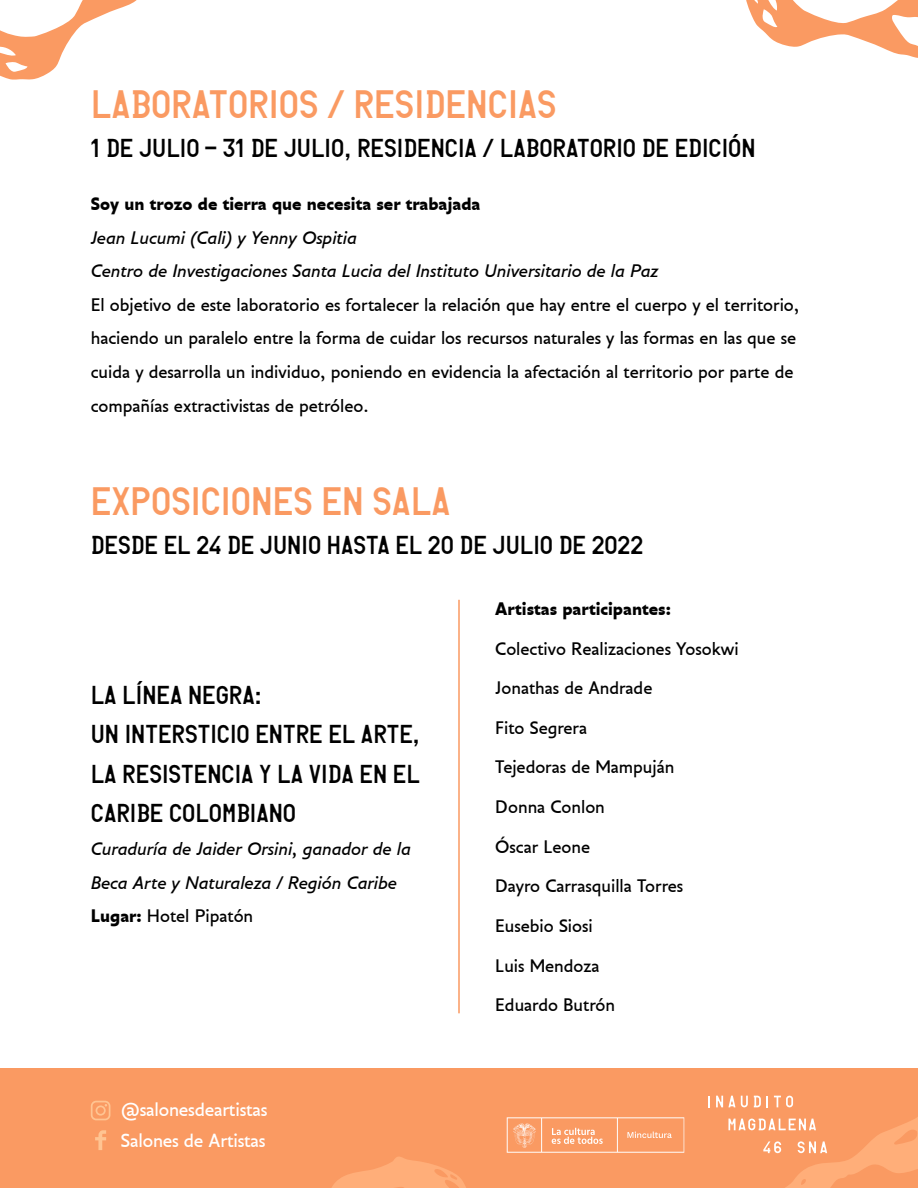
<style>
.page{position:relative;width:918px;height:1188px;background:#fff}
.page>*{position:absolute;margin:0;border:0;box-sizing:border-box;transform-origin:0 0}
.t1{font:39px "Numberplate LL Belgium";color:#fa9a62}
.t2{font:25.5px/39px "Numberplate LL Belgium";color:#000}
.t3{font:18.15px/30.9px "Cosimo";letter-spacing:-.01em;color:#fff}
.t4{font:17.25px/33.6px "Cosimo";color:#000}
.t5{font:italic 17.25px/33.6px "Cosimo";color:#000}
.t6{font:700 17.25px "Cosimo";color:#000}
.s1{font-weight:700;font-style:normal}
.s2{font-style:normal}
</style>
<div class="page">
<div style="left:0;top:1069px;width:918px;height:119px;background:#fa9a62"></div>
<svg style="left:708px;top:1096px;width:2px;height:11px"></svg>
<svg style="left:91px;top:1101px;width:19px;height:19px"></svg>
<svg style="left:95px;top:1130px;width:11px;height:20px"></svg>
<svg style="left:746px;top:0;width:172px;height:58px"></svg>
<svg style="left:0;top:0;width:137px;height:80px"></svg>
<svg style="left:716px;top:1068px;width:202px;height:120px"></svg>
<svg style="left:332px;top:1117px;width:352px;height:71px"></svg>
<hr style="left:458px;top:600px;width:2px;height:413px;background:#fa9a62">
<h1 class="t1" style="left:91px;top:78px;width:467px">LABORATORIOS / RESIDENCIAS</h1>
<h2 class="t2" style="left:91px;top:128px;width:666px">1 DE JULIO – 31 DE JULIO, RESIDENCIA / LABORATORIO DE EDICIÓN</h2>
<p class="t6" style="left:91px;top:193px;width:391px">Soy un trozo de tierra que necesita ser trabajada</p>
<p class="t5" style="left:91px;top:222px;width:569px">Jean Lucumi (Cali) y Yenny Ospitia<br>Centro de Investigaciones Santa Lucia del Instituto Universitario de la Paz</p>
<p class="t4" style="left:91px;top:289px;width:710px">El objetivo de este laboratorio es fortalecer la relación que hay entre el cuerpo y el territorio, haciendo un paralelo entre la forma de cuidar los recursos naturales y las formas en las que se cuida y desarrolla un individuo, poniendo en evidencia la afectación al territorio por parte de compañías extractivistas de petróleo.</p>
<h1 class="t1" style="left:91px;top:475px;width:361px">EXPOSICIONES EN SALA</h1>
<h2 class="t2" style="left:91px;top:524px;width:554px">DESDE EL 24 DE JUNIO HASTA EL 20 DE JULIO DE 2022</h2>
<h2 class="t2" style="left:91px;top:675px;width:331px">LA LÍNEA NEGRA:<br>UN INTERSTICIO ENTRE EL ARTE,<br>LA RESISTENCIA Y LA VIDA EN EL<br>CARIBE COLOMBIANO</h2>
<p class="t5" style="left:91px;top:833px;width:322px">Curaduría de Jaider Orsini, ganador de la<br>Beca Arte y Naturaleza / Región Caribe<br><span class="s1">Lugar:</span> <span class="s2">Hotel Pipatón</span></p>
<p class="t3" style="left:121px;top:1096px;width:148px">@salonesdeartistas<br>Salones de Artistas</p>
<p class="t6" style="left:495px;top:598px;width:177px">Artistas participantes:</p>
<p class="t4" style="left:495px;top:633px;width:245px">Colectivo Realizaciones Yosokwi</p>
<p class="t4" style="left:495px;top:673px;width:159px">Jonathas de Andrade</p>
<p class="t4" style="left:495px;top:712px;width:93px">Fito Segrera</p>
<p class="t4" style="left:495px;top:752px;width:181px">Tejedoras de Mampuján</p>
<p class="t4" style="left:495px;top:791px;width:111px">Donna Conlon</p>
<p class="t4" style="left:495px;top:831px;width:96px">Óscar Leone</p>
<p class="t4" style="left:495px;top:871px;width:189px">Dayro Carrasquilla Torres</p>
<p class="t4" style="left:495px;top:910px;width:99px">Eusebio Siosi</p>
<p class="t4" style="left:495px;top:950px;width:106px">Luis Mendoza</p>
<p class="t4" style="left:495px;top:989px;width:121px">Eduardo Butrón</p>
</div>
